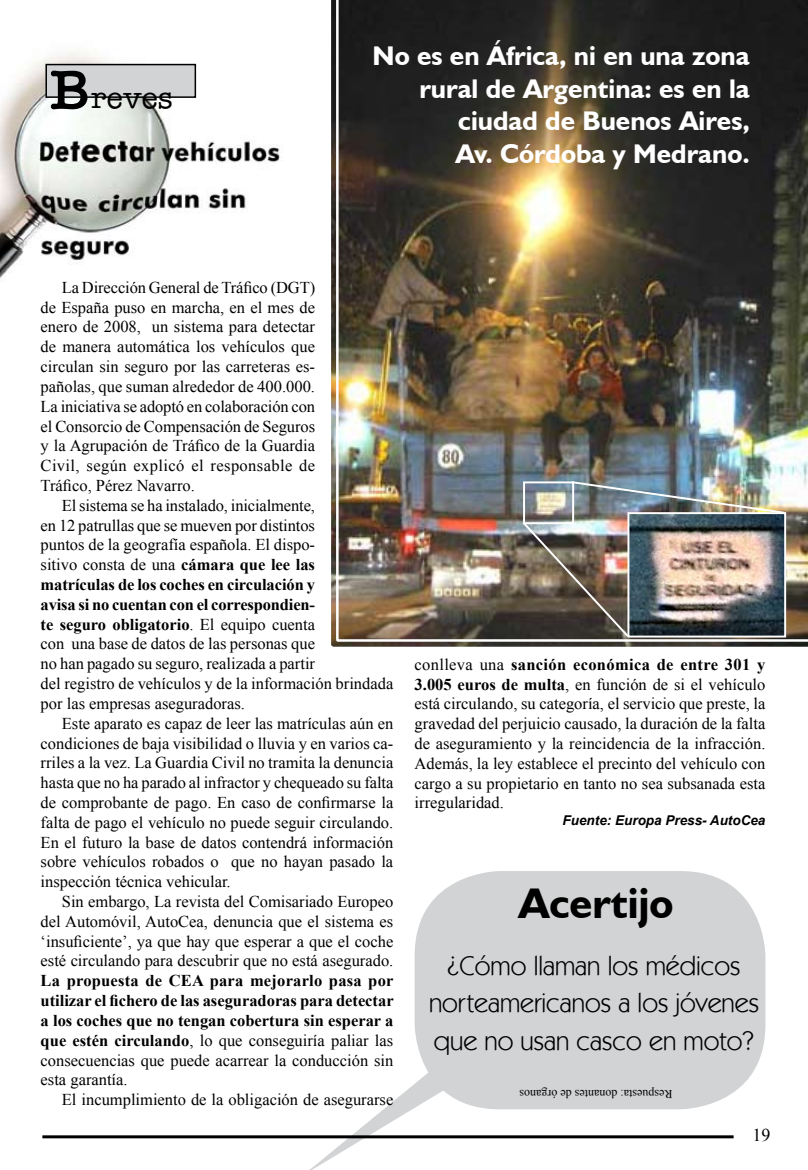
<style>
.page{position:relative;width:808px;height:1170px;background:#fff}
.page>*{position:absolute;margin:0;border:0;box-sizing:border-box;transform-origin:0 0}
.t1{font:700 42.9px "Humanist 521 BT";color:#000}
.t2{font:30px "Memorandum";color:#000}
.t3{font:700 27px/32.4px "Humanist 521 BT";color:#fff;text-align:right}
.t4{font:27px/37.5px "Kabel IT Cby BT";color:#000;text-align:center}
.t5{font:18px "Times New Roman";color:#000}
.t6{font:16.5px/19.8px "Times New Roman";color:#000;text-align:justify}
.t7{font:700 16.5px/19.8px "Times New Roman";color:#000;text-align:justify}
.t8{font:italic 700 13.5px "Arial";color:#000}
.t9{font:12px "Times New Roman";color:#000}
.s1{font-size:52.5px}
.s2{font-weight:700}
.s3{font-weight:400}
</style>
<div class="page">
<img style="left:0;top:50px;width:280px;height:229px">
<svg style="left:303px;top:1022px;width:213px;height:147px"></svg>
<img style="left:336px;top:0;width:472px;height:641px">
<div style="left:415px;top:871px;width:350px;height:238px;background:#d1d3d4;border-radius:85px"></div>
<div style="left:46px;top:65px;width:149px;height:32px;background:#d1d3d4"></div>
<div style="left:45px;top:64px;width:151px;height:34px;border:2px solid #000"></div>
<svg style="left:50px;top:70px;width:39px;height:40px"></svg>
<img style="left:521px;top:480px;width:265px;height:158px">
<hr style="left:42px;top:1135px;width:692px;height:3px;background:#000">
<h2 class="t2" style="left:51px;top:78px;width:124px"><span class="s1">B</span>reves</h2>
<h3 class="t3" style="left:373px;top:39px;width:379px">No es en África, ni en una zona rural de Argentina: es en la ciudad de Buenos Aires,<br>Av. Córdoba y Medrano.</h3>
<p class="t6" style="left:41px;top:277px;width:276px;text-indent:21px">La Dirección General de Tráfico (DGT) de España puso en marcha, en el mes de enero de 2008, un sistema para detectar de manera automática los vehículos que circulan sin seguro por las carreteras es&shy;pañolas, que suman alrededor de 400.000.<br>La iniciativa se adoptó en colaboración con el Consorcio de Compensación de Seguros y la Agrupación de Tráfico de la Guardia Civil, según explicó el responsable de Tráfico, Pérez Navarro.</p>
<p class="t6" style="left:41px;top:495px;width:354px;text-align:left;text-indent:21px">El sistema se ha instalado, inicialmente,<br>en 12 patrullas que se mueven por distintos<br>puntos de la geografía española. El dispo-<br>sitivo consta de una <span class="s2">cámara que lee las matrículas de los coches en circulación y<br>avisa si no cuentan con el correspondien-<br>te seguro obligatorio</span>. El equipo cuenta<br>con una base de datos de las personas que<br>no han pagado su seguro, realizada a partir<br>del registro de vehículos y de la información brindada por las empresas aseguradoras.</p>
<p class="t6" style="left:41px;top:713px;width:354px;text-indent:21px">Este aparato es capaz de leer las matrículas aún en condiciones de baja visibilidad o lluvia y en varios ca&shy;rriles a la vez. La Guardia Civil no tramita la denuncia hasta que no ha parado al infractor y chequeado su falta de comprobante de pago. En caso de confirmarse la falta de pago el vehículo no puede seguir circulando.<br>En el futuro la base de datos contendrá información sobre vehículos robados o que no hayan pasado la inspección técnica vehicular.</p>
<p class="t6" style="left:41px;top:891px;width:354px;text-indent:21px">Sin embargo, La revista del Comisariado Europeo del Automóvil, AutoCea, denuncia que el sistema es ‘insuficiente’, ya que hay que esperar a que el coche esté circulando para descubrir que no está asegurado.</p>
<p class="t7" style="left:41px;top:970px;width:354px">La propuesta de CEA para mejorarlo pasa por utilizar el fichero de las aseguradoras para detectar a los coches que no tengan cobertura sin esperar a que estén circulando<span class="s3">, lo que conseguiría paliar las consecuencias que puede acarrear la conducción sin esta garantía.</span></p>
<p class="t6" style="left:62px;top:1089px;width:333px">El incumplimiento de la obligación de asegurarse</p>
<p class="t6" style="left:415px;top:654px;width:352px">conlleva una <span class="s2">sanción económica de entre 301 y 3.005 euros de multa</span>, en función de si el vehículo está circulando, su categoría, el servicio que preste, la gravedad del perjuicio causado, la duración de la falta de aseguramiento y la reincidencia de la infracción.<br>Además, la ley establece el precinto del vehículo con cargo a su propietario en tanto no sea subsanada esta irregularidad.</p>
<p class="t8" style="left:563px;top:811px;width:204px">Fuente: Europa Press- AutoCea</p>
<h1 class="t1" style="left:518px;top:876px;width:157px">Acertijo</h1>
<h3 class="t4" style="left:429px;top:946px;width:332px">¿Cómo llaman los médicos norteamericanos a los jóvenes que no usan casco en moto?</h3>
<p class="t9" style="left:672px;top:1102px;width:154px;rotate:-180deg">Respuesta: donantes de órganos</p>
<p class="t5" style="left:752px;top:1122px;width:19px">19</p>
</div>
